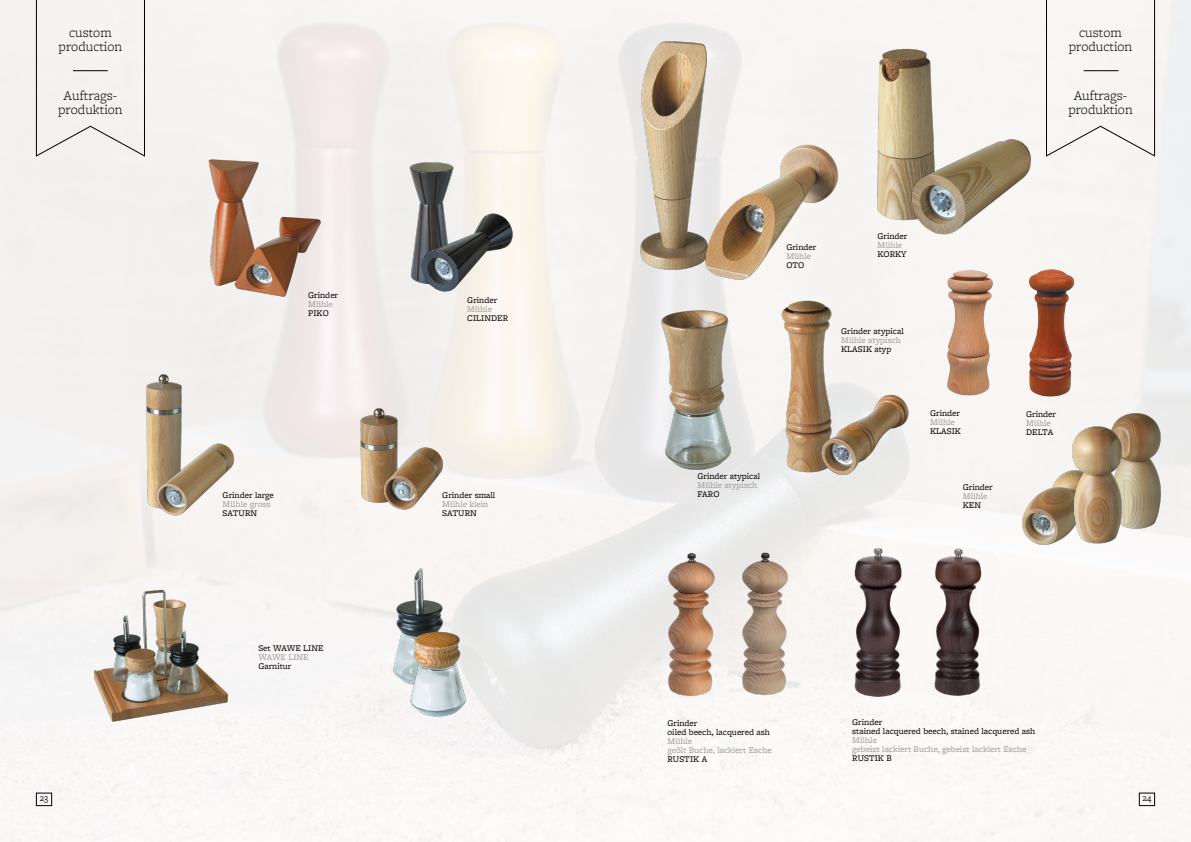
<style>
.page{position:relative;width:1191px;height:842px;background:#fff}
.page>*{position:absolute;margin:0;border:0;box-sizing:border-box;transform-origin:0 0}
.t1{font:300 14px/14px "Freight Micro Pro";color:#000;text-align:center}
.t2{font:9.5px "Freight Macro Pro";color:#000}
.t3{font:9px/9px "Freight Micro Pro";color:#000}
.t4{font:9px/9px "Freight Micro Pro";color:#9d9d9c}
</style>
<div class="page">
<div style="left:0;top:0;width:1191px;height:842px;background:linear-gradient(to right,#f4f1f0,#f8f6f4)"></div>
<img style="left:653px;top:302px;width:88px;height:175px">
<img style="left:1027px;top:269px;width:50px;height:128px">
<img style="left:947px;top:270px;width:46px;height:126px">
<img style="left:630px;top:32px;width:89px;height:246px">
<img style="left:697px;top:136px;width:152px;height:154px">
<img style="left:865px;top:37px;width:83px;height:194px">
<img style="left:905px;top:132px;width:137px;height:115px">
<img style="left:774px;top:295px;width:67px;height:184px">
<img style="left:815px;top:386px;width:99px;height:96px">
<img style="left:1102px;top:404px;width:68px;height:131px">
<img style="left:1016px;top:462px;width:89px;height:92px">
<img style="left:1064px;top:420px;width:66px;height:128px">
<img style="left:385px;top:564px;width:71px;height:130px">
<img style="left:402px;top:622px;width:72px;height:105px">
<img style="left:399px;top:155px;width:61px;height:137px">
<img style="left:416px;top:207px;width:102px;height:90px">
<img style="left:197px;top:152px;width:71px;height:140px">
<img style="left:230px;top:212px;width:95px;height:92px">
<img style="left:354px;top:405px;width:50px;height:101px">
<img style="left:380px;top:444px;width:66px;height:76px">
<img style="left:136px;top:368px;width:54px;height:146px">
<img style="left:151px;top:438px;width:88px;height:84px">
<img style="left:90px;top:586px;width:142px;height:141px">
<div style="left:36px;top:793px;width:16px;height:13px;border:1px solid #000"></div>
<div style="left:1139px;top:793px;width:16px;height:13px;border:1px solid #000"></div>
<div style="left:36px;top:0;width:109px;height:157px;background:#f5f2f1"></div>
<div style="left:1045px;top:0;width:110px;height:157px;background:#f7f5f3"></div>
<hr style="left:73px;top:70px;width:35px;height:1px;background:#000">
<hr style="left:1083px;top:70px;width:35px;height:1px;background:#000">
<img style="left:852px;top:484px;width:50px;height:220px">
<img style="left:660px;top:550px;width:56px;height:153px">
<img style="left:741px;top:546px;width:47px;height:181px">
<img style="left:932px;top:506px;width:50px;height:220px">
<h1 class="t1" style="left:59px;top:25px;width:65px">custom production</h1>
<h1 class="t1" style="left:58px;top:88px;width:66px">Auftrags&shy;produktion</h1>
<p class="t3" style="left:308px;top:290px;width:31px">Grinder</p>
<p class="t4" style="left:308px;top:299px;width:26px">Mühle</p>
<p class="t3" style="left:308px;top:308px;width:22px">PIKO</p>
<p class="t3" style="left:223px;top:491px;width:53px">Grinder large</p>
<p class="t4" style="left:223px;top:500px;width:49px">Mühle gross</p>
<p class="t3" style="left:223px;top:509px;width:36px">SATURN</p>
<p class="t3" style="left:258px;top:643px;width:67px">Set WAWE LINE</p>
<p class="t4" style="left:258px;top:652px;width:52px">WAWE LINE</p>
<p class="t3" style="left:258px;top:661px;width:35px">Garnitur</p>
<p class="t3" style="left:467px;top:296px;width:31px">Grinder</p>
<p class="t4" style="left:467px;top:305px;width:26px">Mühle</p>
<p class="t3" style="left:467px;top:314px;width:42px">CILINDER</p>
<p class="t3" style="left:442px;top:491px;width:55px">Grinder small</p>
<p class="t4" style="left:442px;top:500px;width:47px">Mühle klein</p>
<p class="t3" style="left:442px;top:509px;width:36px">SATURN</p>
<h1 class="t1" style="left:1068px;top:25px;width:65px">custom production</h1>
<h1 class="t1" style="left:1068px;top:88px;width:66px">Auftrags&shy;produktion</h1>
<p class="t3" style="left:697px;top:471px;width:64px">Grinder atypical</p>
<p class="t4" style="left:697px;top:480px;width:61px">Mühle atypisch</p>
<p class="t3" style="left:697px;top:489px;width:23px">FARO</p>
<p class="t3" style="left:786px;top:243px;width:31px">Grinder</p>
<p class="t4" style="left:786px;top:252px;width:26px">Mühle</p>
<p class="t3" style="left:786px;top:261px;width:19px">OTO</p>
<p class="t3" style="left:877px;top:231px;width:31px">Grinder</p>
<p class="t4" style="left:877px;top:240px;width:26px">Mühle</p>
<p class="t3" style="left:877px;top:249px;width:31px">KORKY</p>
<p class="t3" style="left:841px;top:327px;width:64px">Grinder atypical</p>
<p class="t4" style="left:841px;top:336px;width:61px">Mühle atypisch</p>
<p class="t3" style="left:841px;top:345px;width:52px">KLASIK atyp</p>
<p class="t3" style="left:930px;top:408px;width:31px">Grinder</p>
<p class="t4" style="left:930px;top:417px;width:26px">Mühle</p>
<p class="t3" style="left:930px;top:426px;width:32px">KLASIK</p>
<p class="t3" style="left:962px;top:482px;width:31px">Grinder</p>
<p class="t4" style="left:962px;top:491px;width:26px">Mühle</p>
<p class="t3" style="left:962px;top:500px;width:20px">KEN</p>
<p class="t3" style="left:1026px;top:410px;width:31px">Grinder</p>
<p class="t4" style="left:1026px;top:419px;width:26px">Mühle</p>
<p class="t3" style="left:1026px;top:428px;width:29px">DELTA</p>
<p class="t3" style="left:667px;top:718px;width:104px">Grinder<br>oiled beech, lacquered ash</p>
<p class="t4" style="left:667px;top:736px;width:106px">Mühle<br>geölt Buche, lackiert Esche</p>
<p class="t3" style="left:667px;top:754px;width:41px">RUSTIK A</p>
<p class="t3" style="left:852px;top:717px;width:185px">Grinder<br>stained lacquered beech, stained lacquered ash</p>
<p class="t4" style="left:852px;top:735px;width:176px">Mühle<br>gebeizt lackiert Buche, gebeizt lackiert Esche</p>
<p class="t3" style="left:852px;top:753px;width:41px">RUSTIK B</p>
<p class="t2" style="left:40px;top:791px;width:10px">23</p>
<p class="t2" style="left:1142px;top:791px;width:11px">24</p>
</div>
